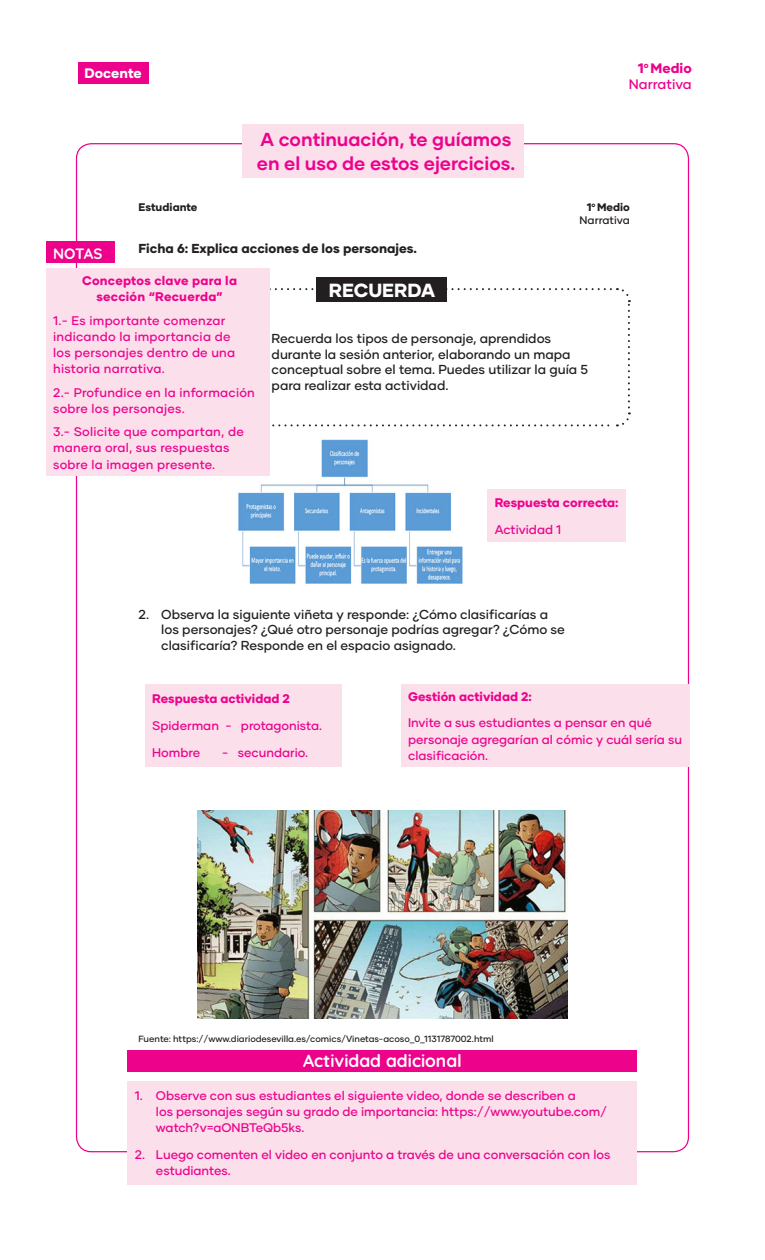
<style>
.page{position:relative;width:765px;height:1260px;background:#fff}
.page>*{position:absolute;margin:0;border:0;box-sizing:border-box;transform-origin:0 0}
.t1{font:800 19px "Gilmer";color:#fff}
.t2{font:700 18.75px/23.8px "Gilmer";color:#ed028c}
.t3{font:700 17.5px "Quicksand";color:#fff}
.t4{font:700 15px "Quicksand";letter-spacing:-.01em;color:#fff}
.t5{font:500 13.75px/16.2px "Gilmer";color:#ed028c;text-align:right}
.t6{font:800 13.75px "Gilmer";color:#fff}
.t7{font:500 13px/15.6px "Gilmer";color:#231f20}
.t8{font:800 13px "Gilmer";color:#231f20}
.t9{font:500 12.5px/16.2px "Gilmer";color:#ed028c}
.t10{font:500 12.5px/16.2px "Gilmer";letter-spacing:.02em;color:#ed028c}
.t11{font:800 12.5px "Gilmer";color:#ed028c}
.t12{font:800 12.5px/16.2px "Gilmer";letter-spacing:.02em;color:#ed028c;text-align:center}
.t13{font:500 11px/13px "Gilmer";color:#231f20;text-align:right}
.t14{font:800 11px "Gilmer";color:#231f20}
.t15{font:500 9px "Gilmer";color:#231f20}
.s1{font-weight:800}
</style>
<div class="page">
<div style="left:78px;top:62px;width:70px;height:22px;background:#ed028c"></div>
<img style="left:238px;top:439px;width:225px;height:145px">
<img style="left:198px;top:810px;width:369px;height:208px">
<svg style="left:270px;top:287px;width:361px;height:140px"></svg>
<div style="left:317px;top:277px;width:130px;height:25px;background:#231f20"></div>
<div style="left:242px;top:124px;width:281px;height:53px;background:#fbdfeb"></div>
<div style="left:46px;top:241px;width:69px;height:22px;background:#ed028c"></div>
<div style="left:46px;top:268px;width:224px;height:208px;background:#fbdfeb"></div>
<div style="left:401px;top:684px;width:288px;height:83px;background:#fbdfeb"></div>
<div style="left:128px;top:1050px;width:509px;height:21px;background:#ed028c"></div>
<div style="left:128px;top:1081px;width:509px;height:103px;background:#fbdfeb"></div>
<div style="left:488px;top:490px;width:138px;height:52px;background:#fbdfeb"></div>
<div style="left:145px;top:684px;width:196px;height:83px;background:#fbdfeb"></div>
<p class="t6" style="left:85px;top:65px;width:59px">Docente</p>
<p class="t5" style="left:629px;top:60px;width:64px"><span class="s1">1</span><sup>o</sup> <span class="s1">Medio<br></span>Narrativa</p>
<p class="t14" style="left:139px;top:200px;width:61px">Estudiante</p>
<p class="t2" style="left:257px;top:128px;width:260px">A continuación, te guíamos en el uso de estos ejercicios.</p>
<p class="t13" style="left:580px;top:200px;width:52px"><span class="s1">1</span><sup>o</sup> <span class="s1">Medio<br></span>Narrativa</p>
<p class="t8" style="left:139px;top:240px;width:280px">Ficha 6: Explica acciones de los personajes.</p>
<p class="t1" style="left:329px;top:278px;width:108px">RECUERDA</p>
<p class="t4" style="left:53px;top:242px;width:51px">NOTAS</p>
<p class="t12" style="left:82px;top:272px;width:156px">Conceptos clave para la sección “Recuerda”</p>
<p class="t10" style="left:53px;top:312px;width:184px">1.- Es importante comenzar indicando la importancia de los personajes dentro de una historia narrativa.</p>
<p class="t10" style="left:53px;top:384px;width:203px">2.- Profundice en la información sobre los personajes.</p>
<p class="t10" style="left:53px;top:424px;width:192px">3.- Solicite que compartan, de manera oral, sus respuestas sobre la imagen presente.</p>
<p class="t7" style="left:272px;top:331px;width:318px">Recuerda los tipos de personaje, aprendidos durante la sesión anterior, elaborando un mapa conceptual sobre el tema. Puedes utilizar la guía 5 para realizar esta actividad.</p>
<p class="t11" style="left:495px;top:495px;width:125px">Respuesta correcta:</p>
<p class="t9" style="left:495px;top:522px;width:68px">Actividad 1</p>
<p class="t7" style="left:139px;top:606px;width:12px">2.</p>
<p class="t7" style="left:161px;top:606px;width:405px">Observa la siguiente viñeta y responde: ¿Cómo clasificarías a los personajes? ¿Qué otro personaje podrías agregar? ¿Cómo se clasificaría? Responde en el espacio asignado.</p>
<p class="t11" style="left:152px;top:691px;width:139px">Respuesta actividad 2</p>
<p class="t9" style="left:152px;top:718px;width:171px">Spiderman - protagonista.</p>
<p class="t9" style="left:152px;top:744px;width:49px">Hombre</p>
<p class="t9" style="left:222px;top:744px;width:88px">- secundario.</p>
<p class="t11" style="left:408px;top:688px;width:125px">Gestión actividad 2:</p>
<p class="t9" style="left:408px;top:715px;width:275px">Invite a sus estudiantes a pensar en qué personaje agregarían al cómic y cuál sería su clasificación.</p>
<p class="t15" style="left:139px;top:1034px;width:357px">Fuente: https://www.diariodesevilla.es/comics/Vinetas-acoso_0_1131787002.html</p>
<p class="t3" style="left:303px;top:1047px;width:160px">Actividad adicional</p>
<p class="t9" style="left:156px;top:1087px;width:453px;text-indent:-21px">1. Observe con sus estudiantes el siguiente video, donde se describen a<br>los personajes según su grado de importancia: https://www.youtube.com/ watch?v=aONBTeQb5ks.</p>
<p class="t9" style="left:156px;top:1146px;width:456px;text-indent:-21px">2. Luego comenten el video en conjunto a través de una conversación con los estudiantes.</p>
</div>
